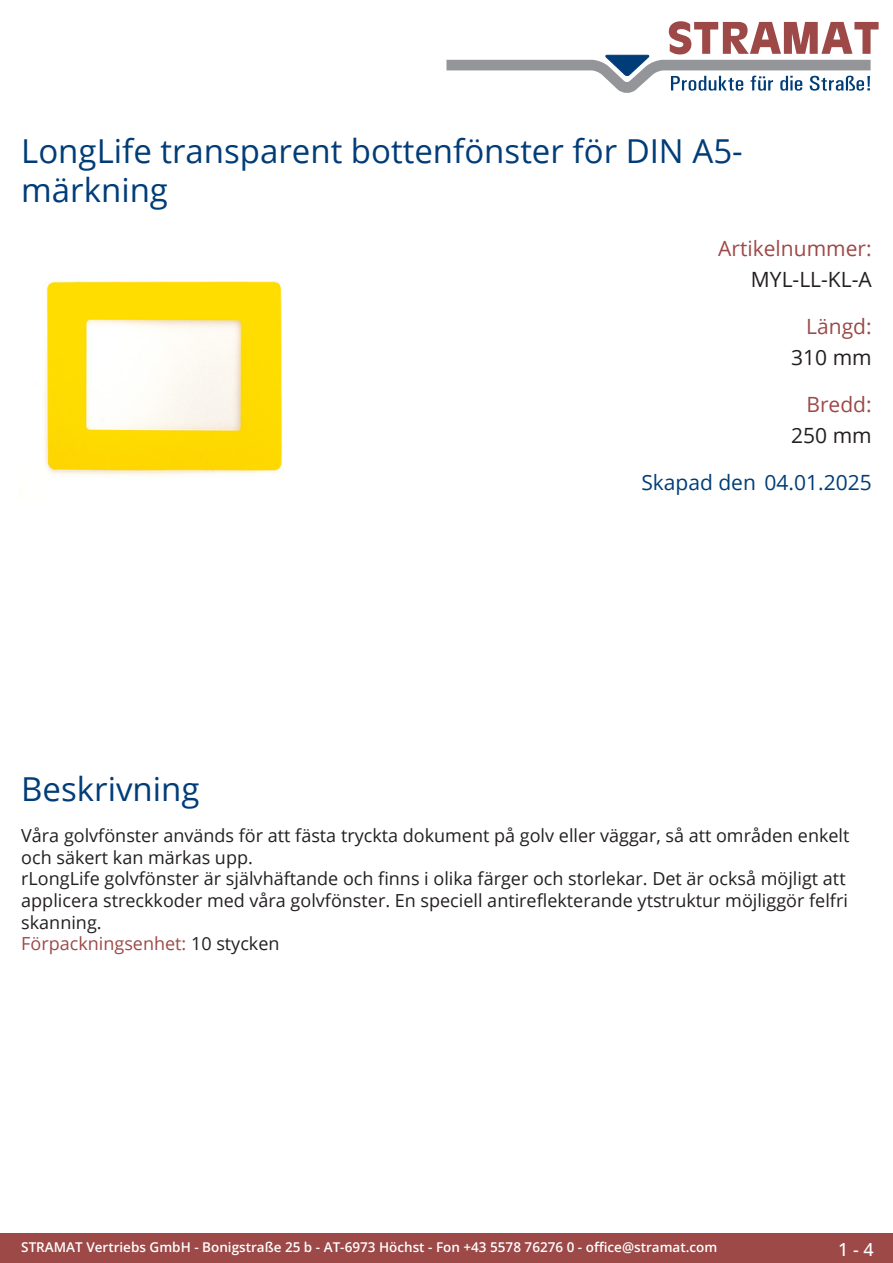
<style>
.page{position:relative;width:893px;height:1263px;background:#fff}
.page>*{position:absolute;margin:0;border:0;box-sizing:border-box;transform-origin:0 0}
.Produkttitel{font:33px/39.6px "Open Sans";color:#003d78}
.TechDaten_Überschrif{font:21px "Open Sans";color:#9c4948}
.TechDaten_Inhalt{font:21px "Open Sans";color:#231f20}
.Erstellungsdatum{font:21px "Open Sans";color:#003d78}
.Beschreibung_Text{font:18px/21.6px "Open Sans";color:#231f20}
.t1{font:500 18px "Open Sans";color:#fff}
.t2{font:600 13.5px "Open Sans";color:#fff}
.s1{color:#9c4948}
</style>
<div class="page">
<div style="left:0;top:1233px;width:893px;height:30px;background:#9c4948"></div>
<svg style="left:446px;top:21px;width:433px;height:72px"></svg>
<img style="left:43px;top:281px;width:240px;height:195px">
<p class="Produkttitel" style="left:21px;top:130px;width:723px">LongLife transparent bottenfönster för DIN A5- märkning</p>
<p class="TechDaten_Überschrif" style="left:718px;top:234px;width:155px">Artikelnummer:</p>
<p class="TechDaten_Inhalt" style="left:751px;top:265px;width:122px">MYL-LL-KL-A</p>
<p class="TechDaten_Überschrif" style="left:806px;top:312px;width:67px">Längd:</p>
<p class="TechDaten_Inhalt" style="left:791px;top:343px;width:82px">310 mm</p>
<p class="TechDaten_Überschrif" style="left:806px;top:390px;width:67px">Bredd:</p>
<p class="TechDaten_Inhalt" style="left:791px;top:421px;width:82px">250 mm</p>
<p class="Erstellungsdatum" style="left:641px;top:468px;width:232px">Skapad den 04.01.2025</p>
<p class="Produkttitel" style="left:21px;top:768px;width:180px">Beskrivning</p>
<p class="Beschreibung_Text" style="left:21px;top:824px;width:830px">Våra golvfönster används för att fästa tryckta dokument på golv eller väggar, så att områden enkelt och säkert kan märkas upp.<br>rLongLife golvfönster är självhäftande och finns i olika färger och storlekar. Det är också möjligt att applicera streckkoder med våra golvfönster. En speciell antireflekterande ytstruktur möjliggör felfri skanning.<br><span class="s1">Förpackningsenhet:</span> 10 stycken</p>
<p class="t2" style="left:21px;top:1238px;width:698px">STRAMAT Vertriebs GmbH - Bonigstraße 25 b - AT-6973 Höchst - Fon +43 5578 76276 0 - office@stramat.com</p>
<p class="t1" style="left:838px;top:1237px;width:37px">1 - 4</p>
</div>
